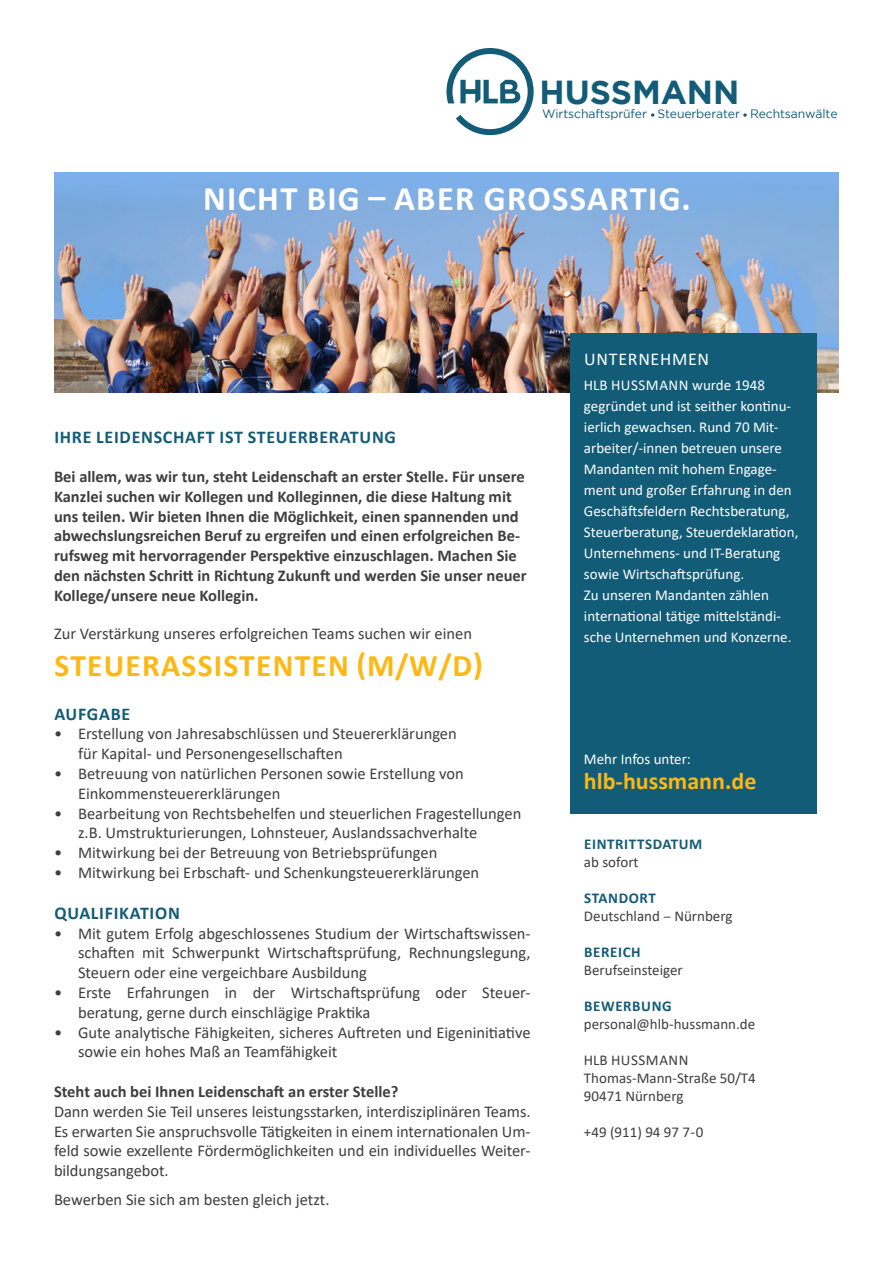
<style>
.page{position:relative;width:893px;height:1263px;background:#fff}
.page>*{position:absolute;margin:0;border:0;box-sizing:border-box;transform-origin:0 0}
.t1{font:700 34.5px "Calibri";letter-spacing:.04em;color:#fff}
.t2{font:700 33.3px "Gotham";letter-spacing:-.005em;color:#135c77}
.t3{font:700 31.5px "Calibri";letter-spacing:.04em;color:#fcb814}
.t4{font:700 24px "Calibri";color:#fcb814}
.t5{font:700 18px "Calibri";letter-spacing:.04em;color:#135c77}
.t6{font:18px "Calibri";letter-spacing:.04em;color:#fff}
.t7{font:16.5px/19.8px "Calibri";color:#3e3e3f}
.t8{font:700 16.5px/19.8px "Calibri";color:#3e3e3f}
.t9{font:15px/21px "Calibri";color:#fff}
.t10{font:15px "Calibri";color:#3e3e3f}
.t11{font:700 15px "Calibri";letter-spacing:.04em;color:#135c77}
.t12{font:700 15px "Calibri";letter-spacing:.04em;color:#145c77}
.t13{font:15px "Calibri";letter-spacing:.04em;color:#3e3e3f}
.t14{font:12.15px "Gotham";letter-spacing:-.01em;color:#135c77}
.s1{font-family:"Myriad Pro"}
</style>
<div class="page">
<img style="left:54px;top:172px;width:785px;height:220px">
<div style="left:570px;top:333px;width:246px;height:480px;background:#135c77"></div>
<svg style="left:651px;top:113px;width:3px;height:4px"></svg>
<svg style="left:743px;top:113px;width:4px;height:4px"></svg>
<svg style="left:446px;top:48px;width:88px;height:87px"></svg>
<p class="t2" style="left:539px;top:72px;width:201px">HUSSMANN</p>
<p class="t14" style="left:542px;top:107px;width:297px">Wirtschaftsprüfer Steuerberater Rechtsanwälte</p>
<p class="t1" style="left:203px;top:174px;width:489px">NICHT BIG – ABER GROSSARTIG.</p>
<p class="t5" style="left:54px;top:424px;width:343px">IHRE LEIDENSCHAFT IST STEUERBERATUNG</p>
<p class="t8" style="left:54px;top:466px;width:474px">Bei allem, was wir tun, steht Leidenschaft an erster Stelle. Für unsere Kanzlei suchen wir Kollegen und Kolleginnen, die diese Haltung mit uns teilen. Wir bieten Ihnen die Möglichkeit, einen spannenden und abwechslungsreichen Beruf zu ergreifen und einen erfolgreichen Be&shy;rufsweg mit hervorragender Perspektive einzuschlagen. Machen Sie den nächsten Schritt in Richtung Zukunft und werden Sie unser neuer Kollege/unsere neue Kollegin.</p>
<p class="t7" style="left:54px;top:623px;width:420px">Zur Verstärkung unseres erfolgreichen Teams suchen wir einen</p>
<p class="t3" style="left:55px;top:644px;width:430px">STEUERASSISTENTEN (M/W/D)</p>
<p class="t5" style="left:54px;top:701px;width:77px">AUFGABE</p>
<p class="t7" style="left:78px;top:723px;width:380px;text-indent:-24px">• Erstellung von Jahresabschlüssen und Steuererklärungen für Kapital- und Personengesellschaften</p>
<p class="t7" style="left:78px;top:763px;width:387px;text-indent:-24px">• Betreuung von natürlichen Personen sowie Erstellung von<br>Einkommensteuererklärungen</p>
<p class="t7" style="left:78px;top:803px;width:445px;text-indent:-24px">• Bearbeitung von Rechtsbehelfen und steuerlichen Fragestellungen z.B. Umstrukturierungen, Lohnsteuer, Auslandssachverhalte</p>
<p class="t7" style="left:54px;top:842px;width:385px">• Mitwirkung bei der Betreuung von Betriebsprüfungen</p>
<p class="t7" style="left:54px;top:862px;width:427px">• Mitwirkung bei Erbschaft- und Schenkungsteuererklärungen</p>
<p class="t5" style="left:54px;top:900px;width:127px">QUALIFIKATION</p>
<p class="t7" style="left:78px;top:923px;width:454px;text-align:justify;text-indent:-24px">• Mit gutem Erfolg abgeschlossenes Studium der Wirtschaftswissen&shy;schaften mit Schwerpunkt Wirtschaftsprüfung, Rechnungslegung, Steuern oder eine vergeichbare Ausbildung</p>
<p class="t7" style="left:78px;top:982px;width:454px;text-indent:-24px">• Erste Erfahrungen in der Wirtschaftsprüfung oder Steuer&shy;beratung, gerne durch einschlägige Praktika</p>
<p class="t7" style="left:78px;top:1022px;width:454px;text-indent:-24px">• Gute analytische Fähigkeiten, sicheres Auftreten und Eigeninitiative sowie ein hohes Maß an Teamfähigkeit</p>
<p class="t8" style="left:54px;top:1081px;width:346px">Steht auch bei Ihnen Leidenschaft an erster Stelle?</p>
<p class="t7" style="left:54px;top:1101px;width:478px;text-align:justify">Dann werden Sie Teil unseres leistungsstarken, interdisziplinären Teams.<br>Es erwarten Sie anspruchsvolle Tätigkeiten in einem internationalen Um&shy;feld sowie exzellente Fördermöglichkeiten und ein individuelles Weiter&shy;bildungsangebot.</p>
<p class="t7" style="left:54px;top:1189px;width:277px">Bewerben Sie sich am besten gleich jetzt.</p>
<p class="t6" style="left:584px;top:346px;width:126px">UNTERNEHMEN</p>
<p class="t9" style="left:584px;top:374px;width:216px">HLB HUSSMANN wurde 1948 gegründet und ist seither kontinu&shy;ierlich gewachsen. Rund 70 Mit&shy;arbeiter/-innen betreuen unsere<br>Mandanten mit hohem Engage&shy;ment und großer Erfahrung in den<br>Geschäftsfeldern Rechtsberatung,<br>Steuerberatung, Steuerdeklaration,<br>Unternehmens- und IT-Beratung sowie Wirtschaftsprüfung.<br>Zu unseren Mandanten zählen international tätige mittelständi&shy;sche Unternehmen und Konzerne.</p>
<p class="t9" style="left:584px;top:748px;width:109px">Mehr Infos unter:</p>
<p class="t4" style="left:584px;top:764px;width:174px">hlb-hussmann.de</p>
<p class="t12" style="left:584px;top:834px;width:120px">EINTRITTSDATUM</p>
<p class="t10" style="left:584px;top:852px;width:56px">ab sofort</p>
<p class="t11" style="left:584px;top:888px;width:73px">STANDORT</p>
<p class="t10" style="left:584px;top:906px;width:150px">Deutschland <span class="s1">–</span> Nürnberg</p>
<p class="t11" style="left:584px;top:942px;width:58px">BEREICH</p>
<p class="t10" style="left:584px;top:960px;width:100px">Berufseinsteiger</p>
<p class="t11" style="left:584px;top:996px;width:89px">BEWERBUNG</p>
<p class="t10" style="left:584px;top:1014px;width:173px">personal@hlb-hussmann.de</p>
<p class="t13" style="left:584px;top:1050px;width:106px">HLB HUSSMANN</p>
<p class="t10" style="left:584px;top:1068px;width:173px">Thomas-Mann-Straße 50/T4</p>
<p class="t10" style="left:584px;top:1086px;width:101px">90471 Nürnberg</p>
<p class="t10" style="left:584px;top:1122px;width:121px">+49 (911) 94 97 7-0</p>
</div>
